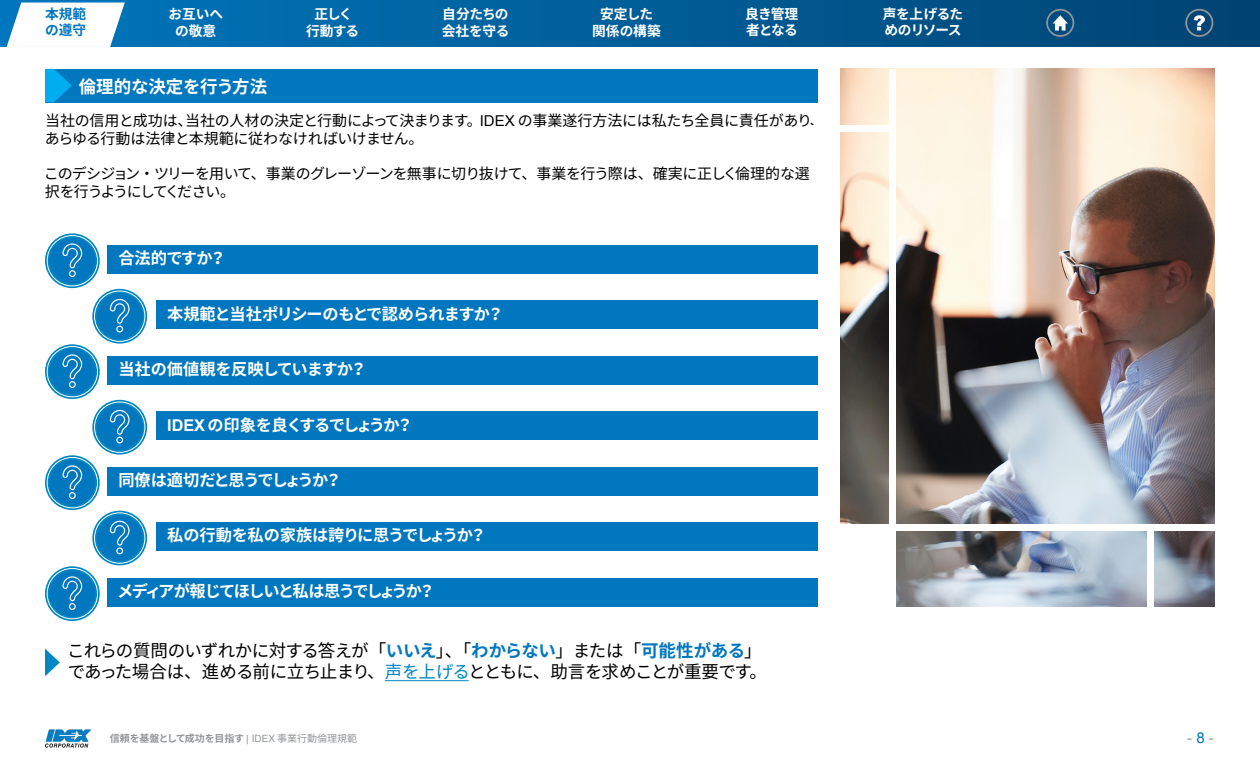
<style>
.page{position:relative;width:1260px;height:765px;background:#fff}
.page>*{position:absolute;margin:0;border:0;box-sizing:border-box;transform-origin:0 0}
.t1{font:17.5px/21px "Source Han Sans JP";letter-spacing:-.055em;color:#000}
.t2{font:700 17.5px "Source Han Sans JP";letter-spacing:-.005em;color:#fff}
.t3{font:700 16.25px "Source Han Sans JP";letter-spacing:-.1em;color:#fff}
.t4{font:700 16.25px "Source Han Sans JP";letter-spacing:-.065em;color:#fff}
.t5{font:700 16.25px "Source Han Sans JP";letter-spacing:-.03em;color:#fff}
.t6{font:700 16.25px "Source Han Sans JP";letter-spacing:-.095em;color:#fff}
.t7{font:700 16.25px "Source Han Sans JP";letter-spacing:-.02em;color:#fff}
.t8{font:15px/18px "Source Han Sans JP";letter-spacing:-.03em;color:#000}
.t9{font:15px/18px "Source Han Sans JP";letter-spacing:-.065em;color:#000}
.t10{font:15px "Arial";color:#939598}
.t11{font:700 13.75px/16.5px "Source Han Sans JP";letter-spacing:-.03em;color:#fff;text-align:center}
.t12{font:700 13.75px/16.5px "Source Han Sans JP";letter-spacing:-.065em;color:#fff}
.t13{font:700 13.75px/16.5px "Source Han Sans JP";color:#fff;text-align:center}
.t14{font:700 13.75px/16.5px "Source Han Sans JP";letter-spacing:-.06em;color:#fff}
.t15{font:700 13.75px/16.5px "Source Han Sans JP";color:#0077be}
.t16{font:700 10px "Source Han Sans JP";letter-spacing:-.03em;color:#939598}
.s1{font-family:"Arial"}
.s2{font-weight:700;color:#0077be}
.s3{color:#0086c1}
.s4{font-family:"Arial";font-weight:400}
.s5{font-weight:400}
.s6{color:#0077be}
</style>
<div class="page">
<svg style="left:0;top:0;width:1260px;height:46px;background:#005c95"></svg>
<img style="left:45px;top:729px;width:47px;height:19px">
<svg style="left:7px;top:3px;width:118px;height:44px"></svg>
<svg style="left:1046px;top:9px;width:28px;height:28px"></svg>
<svg style="left:1185px;top:9px;width:28px;height:28px"></svg>
<svg style="left:45px;top:649px;width:15px;height:27px"></svg>
<div style="left:45px;top:69px;width:773px;height:33px;background:#0077be"></div>
<hr style="left:385px;top:680px;width:84px;height:1px;background:#0086c1">
<img style="left:840px;top:69px;width:375px;height:537px">
<div style="left:889px;top:69px;width:7px;height:561px;background:#fff"></div>
<div style="left:1147px;top:528px;width:7px;height:104px;background:#fff"></div>
<div style="left:831px;top:525px;width:406px;height:6px;background:#fff"></div>
<div style="left:810px;top:126px;width:82px;height:6px;background:#fff"></div>
<div style="left:834px;top:528px;width:58px;height:104px;background:#fff"></div>
<svg style="left:45px;top:69px;width:27px;height:33px"></svg>
<div style="left:107px;top:245px;width:711px;height:28px;background:#0077be"></div>
<div style="left:156px;top:301px;width:662px;height:28px;background:#0077be"></div>
<div style="left:107px;top:467px;width:711px;height:28px;background:#0077be"></div>
<div style="left:107px;top:356px;width:711px;height:28px;background:#0077be"></div>
<div style="left:156px;top:523px;width:662px;height:28px;background:#0077be"></div>
<div style="left:156px;top:412px;width:662px;height:28px;background:#0077be"></div>
<div style="left:107px;top:578px;width:711px;height:28px;background:#0077be"></div>
<div style="left:47px;top:236px;width:50px;height:50px;background:#0077be;border-radius:50%"></div>
<div style="left:45px;top:233px;width:55px;height:55px;border:4px solid #0086c1;border-radius:50%"></div>
<div style="left:47px;top:235px;width:51px;height:51px;border:1px solid #fff;border-radius:50%"></div>
<svg style="left:63px;top:243px;width:19px;height:34px"></svg>
<div style="left:95px;top:291px;width:50px;height:50px;background:#0077be;border-radius:50%"></div>
<div style="left:92px;top:289px;width:55px;height:55px;border:4px solid #0086c1;border-radius:50%"></div>
<div style="left:94px;top:291px;width:51px;height:51px;border:1px solid #fff;border-radius:50%"></div>
<svg style="left:110px;top:299px;width:20px;height:33px"></svg>
<div style="left:47px;top:347px;width:50px;height:50px;background:#0077be;border-radius:50%"></div>
<div style="left:45px;top:344px;width:55px;height:55px;border:4px solid #0086c1;border-radius:50%"></div>
<div style="left:47px;top:346px;width:51px;height:51px;border:1px solid #fff;border-radius:50%"></div>
<svg style="left:63px;top:354px;width:19px;height:34px"></svg>
<div style="left:95px;top:402px;width:50px;height:50px;background:#0077be;border-radius:50%"></div>
<div style="left:92px;top:400px;width:55px;height:55px;border:4px solid #0086c1;border-radius:50%"></div>
<div style="left:94px;top:402px;width:51px;height:51px;border:1px solid #fff;border-radius:50%"></div>
<svg style="left:110px;top:410px;width:20px;height:33px"></svg>
<div style="left:47px;top:458px;width:50px;height:50px;background:#0077be;border-radius:50%"></div>
<div style="left:45px;top:455px;width:55px;height:55px;border:4px solid #0086c1;border-radius:50%"></div>
<div style="left:47px;top:457px;width:51px;height:51px;border:1px solid #fff;border-radius:50%"></div>
<svg style="left:63px;top:465px;width:19px;height:34px"></svg>
<div style="left:95px;top:513px;width:50px;height:50px;background:#0077be;border-radius:50%"></div>
<div style="left:92px;top:511px;width:55px;height:54px;border:4px solid #0086c1;border-radius:50%"></div>
<div style="left:94px;top:513px;width:51px;height:51px;border:1px solid #fff;border-radius:50%"></div>
<svg style="left:110px;top:521px;width:20px;height:33px"></svg>
<div style="left:47px;top:569px;width:50px;height:50px;background:#0077be;border-radius:50%"></div>
<div style="left:45px;top:566px;width:55px;height:55px;border:4px solid #0086c1;border-radius:50%"></div>
<div style="left:47px;top:568px;width:51px;height:51px;border:1px solid #fff;border-radius:50%"></div>
<svg style="left:63px;top:576px;width:19px;height:34px"></svg>
<p class="t15" style="left:45px;top:6px;width:43px">本規範の遵守</p>
<p class="t11" style="left:169px;top:6px;width:56px">お互いへの敬意</p>
<p class="t11" style="left:442px;top:6px;width:69px;text-align:left">自分たちの会社を守る</p>
<p class="t13" style="left:592px;top:6px;width:70px">安定した関係の構築</p>
<p class="t14" style="left:745px;top:6px;width:55px">良き管理者となる</p>
<p class="t11" style="left:306px;top:6px;width:55px">正しく行動する</p>
<p class="t12" style="left:883px;top:6px;width:82px">声を上げるためのリソース</p>
<p class="t2" style="left:79px;top:77px;width:190px">倫理的な決定を行う方法</p>
<p class="t8" style="left:45px;top:112px;width:782px">当社の信用と成功は、当社の人材の決定と行動によって決まります。<span class="s1">IDEX</span> の事業遂行方法には私たち全員に責任があり、あらゆる行動は法律と本規範に従わなければいけません。</p>
<p class="t9" style="left:44px;top:165px;width:768px">このデシジョン・ツリーを用いて、事業のグレーゾーンを無事に切り抜けて、事業を行う際は、確実に正しく倫理的な選択を行うようにしてください。</p>
<p class="t4" style="left:118px;top:249px;width:109px">合法的ですか？</p>
<p class="t4" style="left:167px;top:305px;width:338px">本規範と当社ポリシーのもとで認められますか？</p>
<p class="t7" style="left:118px;top:360px;width:250px">当社の価値観を反映していますか？</p>
<p class="t6" style="left:167px;top:415px;width:248px"><span class="s1">IDEX</span> の印象を良くするでしょうか？</p>
<p class="t3" style="left:118px;top:471px;width:225px">同僚は適切だと思うでしょうか？</p>
<p class="t5" style="left:167px;top:526px;width:321px">私の行動を私の家族は誇りに思うでしょうか？</p>
<p class="t3" style="left:117px;top:582px;width:320px">メディアが報じてほしいと私は思うでしょうか？</p>
<p class="t1" style="left:67px;top:641px;width:701px">これらの質問のいずれかに対する答えが「<span class="s2">いいえ</span>」、「<span class="s2">わからない</span>」または「<span class="s2">可能性がある</span>」であった場合は、進める前に立ち止まり、<span class="s3">声を上げる</span>とともに、助言を求めことが重要です。</p>
<p class="t16" style="left:110px;top:733px;width:249px">信頼を基盤として成功を目指す <span class="s4">| IDEX</span> <span class="s5">事業行動倫理規範</span></p>
<p class="t10" style="left:1187px;top:728px;width:28px">- <span class="s6">8</span> -</p>
</div>
